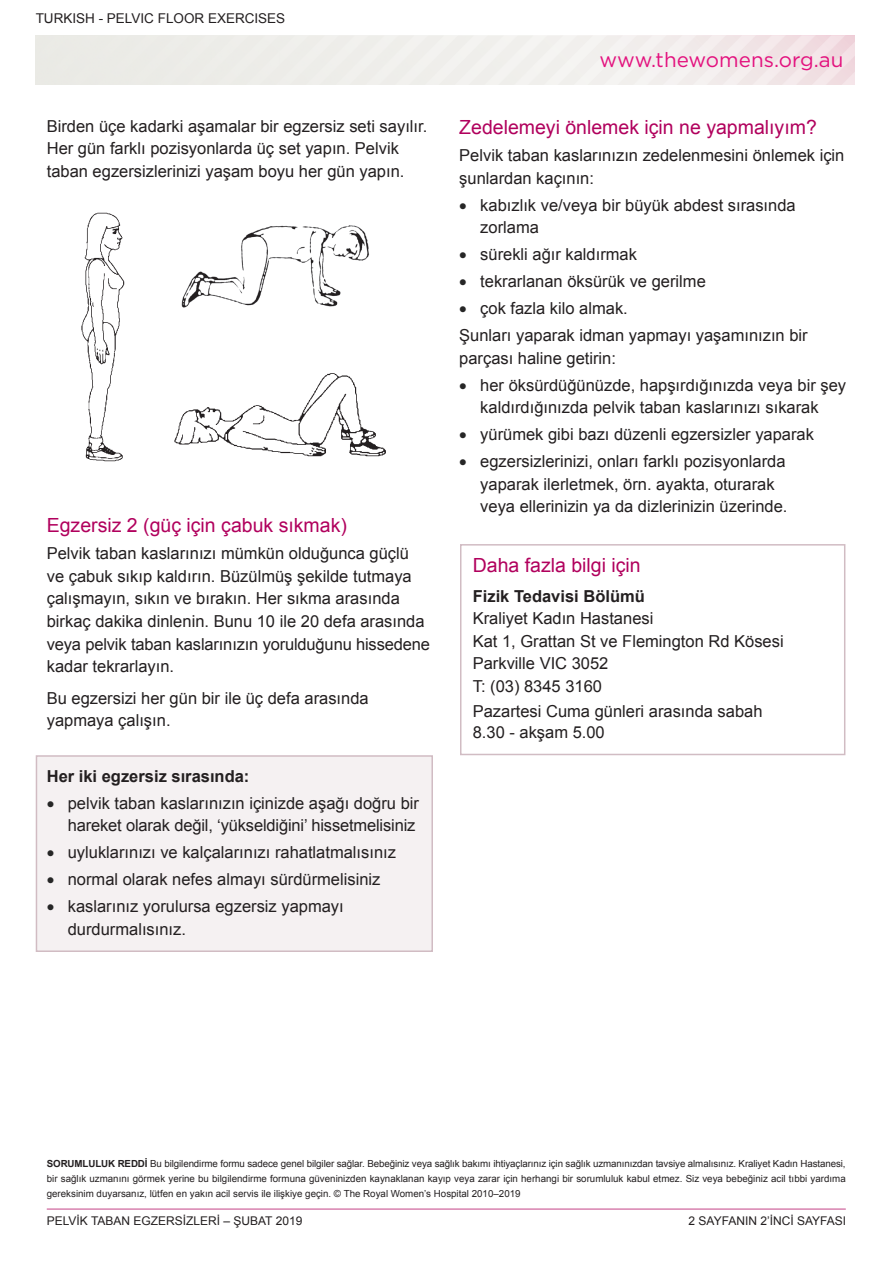
<style>
.page{position:relative;width:893px;height:1263px;background:#fff}
.page>*{position:absolute;margin:0;border:0;box-sizing:border-box;transform-origin:0 0}
.t1{font:20.55px "Gotham";letter-spacing:.005em;color:#e3127e}
.t2{font:19.5px "Arial";color:#b1005d}
.t3{font:16.5px/22.5px "Arial";color:#231f20}
.title2{font:700 16.5px "Arial";color:#231f20}
.t4{font:13.5px "Arial";color:#231f20}
.t5{font:12px "Arial";color:#231f20}
.t6{font:9.75px/15px "Arial";color:#231f20;text-align:justify}
.s1{color:#262626}
.s2{font-weight:700}
</style>
<div class="page">
<hr style="left:47px;top:1208px;width:799px;height:2px;background:#b1005d">
<div style="left:36px;top:755px;width:397px;height:197px;background:#f5f1f2;border:2px solid #d1bcc3"></div>
<div style="left:460px;top:544px;width:385px;height:211px;border:2px solid #d1bcc3"></div>
<img style="left:181px;top:225px;width:188px;height:83px">
<img style="left:174px;top:373px;width:212px;height:84px">
<img style="left:81px;top:212px;width:44px;height:250px">
<p class="t4" style="left:36px;top:10px;width:251px">TURKISH - PELVIC FLOOR EXERCISES</p>
<p class="t3" style="left:47px;top:115px;width:382px">Birden üçe kadarki aşamalar bir egzersiz seti sayılır.<br>Her gün farklı pozisyonlarda üç set yapın. Pelvik taban egzersizlerinizi yaşam boyu her gün yapın.</p>
<p class="t2" style="left:47px;top:513px;width:302px">Egzersiz 2 (güç için çabuk sıkmak)</p>
<p class="t3" style="left:47px;top:543px;width:385px">Pelvik taban kaslarınızı mümkün olduğunca güçlü ve çabuk sıkıp kaldırın. Büzülmüş şekilde tutmaya çalışmayın, sıkın ve bırakın. Her sıkma arasında birkaç dakika dinlenin. Bunu 10 ile 20 defa arasında veya pelvik taban kaslarınızın yorulduğunu hissedene kadar tekrarlayın.</p>
<p class="t3" style="left:47px;top:687px;width:323px">Bu egzersizi her gün bir ile üç defa arasında yapmaya çalışın.</p>
<p class="title2" style="left:47px;top:765px;width:204px">Her iki egzersiz sırasında:</p>
<p class="t3" style="left:47px;top:792px;width:374px;text-align:right"><span class="s1">•</span> pelvik taban kaslarınızın içinizde aşağı doğru bir hareket olarak değil, ‘yükseldiğini’ hissetmelisiniz</p>
<p class="t3" style="left:47px;top:841px;width:351px"><span class="s1">•</span> uyluklarınızı ve kalçalarınızı rahatlatmalısınız</p>
<p class="t3" style="left:47px;top:868px;width:335px"><span class="s1">•</span> normal olarak nefes almayı sürdürmelisiniz</p>
<p class="t3" style="left:68px;top:895px;width:277px;text-indent:-21px"><span class="s1">•</span> kaslarınız yorulursa egzersiz yapmayı durdurmalısınız.</p>
<p class="t1" style="left:599px;top:47px;width:246px">www.thewomens.org.au</p>
<p class="t2" style="left:459px;top:114px;width:359px">Zedelemeyi önlemek için ne yapmalıyım?</p>
<p class="t3" style="left:459px;top:144px;width:387px">Pelvik taban kaslarınızın zedelenmesini önlemek için şunlardan kaçının:</p>
<p class="t3" style="left:480px;top:194px;width:317px;text-indent:-21px"><span class="s1">•</span> kabızlık ve/veya bir büyük abdest sırasında zorlama</p>
<p class="t3" style="left:459px;top:243px;width:179px"><span class="s1">•</span> sürekli ağır kaldırmak</p>
<p class="t3" style="left:459px;top:270px;width:248px"><span class="s1">•</span> tekrarlanan öksürük ve gerilme</p>
<p class="t3" style="left:459px;top:297px;width:170px"><span class="s1">•</span> çok fazla kilo almak.</p>
<p class="t3" style="left:459px;top:324px;width:350px">Şunları yaparak idman yapmayı yaşamınızın bir parçası haline getirin:</p>
<p class="t3" style="left:459px;top:374px;width:388px;text-align:center"><span class="s1">•</span> her öksürdüğünüzde, hapşırdığınızda veya bir şey kaldırdığınızda pelvik taban kaslarınızı sıkarak</p>
<p class="t3" style="left:459px;top:423px;width:356px"><span class="s1">•</span> yürümek gibi bazı düzenli egzersizler yaparak</p>
<p class="t3" style="left:480px;top:450px;width:309px;text-indent:-21px"><span class="s1">•</span> egzersizlerinizi, onları farklı pozisyonlarda yaparak ilerletmek, örn. ayakta, oturarak veya ellerinizin ya da dizlerinizin üzerinde.</p>
<p class="t2" style="left:473px;top:552px;width:169px">Daha fazla bilgi için</p>
<p class="title2" style="left:473px;top:585px;width:174px">Fizik Tedavisi Bölümü</p>
<p class="t3" style="left:473px;top:607px;width:182px">Kraliyet Kadın Hastanesi</p>
<p class="t3" style="left:473px;top:630px;width:312px">Kat 1, Grattan St ve Flemington Rd Kösesi</p>
<p class="t3" style="left:473px;top:652px;width:137px">Parkville VIC 3052</p>
<p class="t3" style="left:473px;top:675px;width:131px">T: (03) 8345 3160</p>
<p class="t3" style="left:473px;top:701px;width:291px;line-height:21px">Pazartesi Cuma günleri arasında sabah<br>8.30 - akşam 5.00</p>
<p class="t6" style="left:47px;top:1156px;width:800px"><span class="s2">SORUMLULUK REDDİ</span> Bu bilgilendirme formu sadece genel bilgiler sağlar. Bebeğiniz veya sağlık bakımı ihtiyaçlarınız için sağlık uzmanınızdan tavsiye almalısınız. Kraliyet Kadın Hastanesi, bir sağlık uzmanını görmek yerine bu bilgilendirme formuna güveninizden kaynaklanan kayıp veya zarar için herhangi bir sorumluluk kabul etmez. Siz veya bebeğiniz acil tıbbi yardıma gereksinim duyarsanız, lütfen en yakın acil servis ile ilişkiye geçin. © The Royal Women’s Hospital 2010–2019</p>
<p class="t5" style="left:689px;top:1213px;width:159px">2 SAYFANIN 2’İNCİ SAYFASI</p>
<p class="t5" style="left:47px;top:1213px;width:257px">PELVİK TABAN EGZERSİZLERİ – ŞUBAT 2019</p>
</div>
